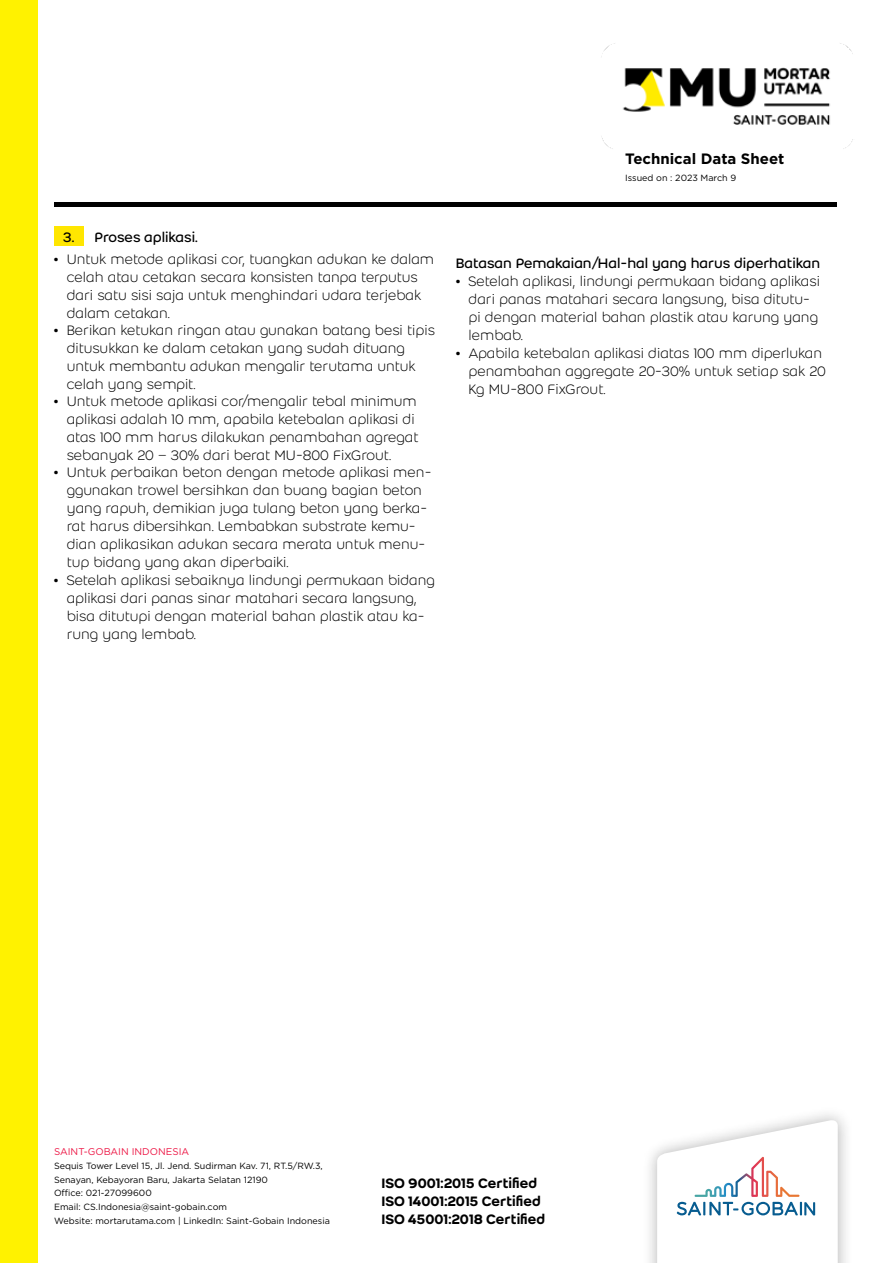
<style>
.page{position:relative;width:893px;height:1263px;background:#fff}
.page>*{position:absolute;margin:0;border:0;box-sizing:border-box;transform-origin:0 0}
.t1{font:300 15px/18px "Weber";color:#000}
.t2{font:500 15px/18px "Weber";color:#000}
.t3{font:15px "Weber";color:#000}
.t4{font:700 15px "Gotham";color:#000}
.t5{font:9.75px "Gotham";color:#ed1846}
.t6{font:9px/13.8px "Gotham";color:#000}
.s1{font-weight:500}
</style>
<div class="page">
<div style="left:0;top:0;width:38px;height:1263px;background:#fff200"></div>
<div style="left:642px;top:1106px;width:211px;height:157px;background:#000;opacity:.3"></div>
<svg style="left:657px;top:1119px;width:181px;height:144px"></svg>
<img style="left:601px;top:43px;width:252px;height:106px">
<div style="left:54px;top:226px;width:30px;height:20px;background:#ffe600"></div>
<div style="left:54px;top:202px;width:782px;height:5px;background:#000"></div>
<p class="t3" style="left:63px;top:227px;width:136px">3. Proses aplikasi.</p>
<p class="t1" style="left:67px;top:249px;width:369px;text-indent:-13px"><span class="s1">•</span> Untuk metode aplikasi cor, tuangkan adukan ke dalam celah atau cetakan secara konsisten tanpa terputus dari satu sisi saja untuk menghindari udara terjebak dalam cetakan.</p>
<p class="t1" style="left:67px;top:321px;width:370px;text-indent:-13px"><span class="s1">•</span> Berikan ketukan ringan atau gunakan batang besi tipis ditusukkan ke dalam cetakan yang sudah dituang untuk membantu adukan mengalir terutama untuk celah yang sempit.</p>
<p class="t1" style="left:67px;top:392px;width:353px;text-indent:-13px"><span class="s1">•</span> Untuk metode aplikasi cor/mengalir tebal minimum aplikasi adalah 10 mm, apabila ketebalan aplikasi di atas 100 mm harus dilakukan penambahan agregat sebanyak 20 – 30% dari berat MU-800 FixGrout.</p>
<p class="t1" style="left:67px;top:463px;width:366px;text-indent:-13px"><span class="s1">•</span> Untuk perbaikan beton dengan metode aplikasi men&shy;ggunakan trowel bersihkan dan buang bagian beton yang rapuh, demikian juga tulang beton yang berka&shy;rat harus dibersihkan. Lembabkan substrate kemu&shy;dian aplikasikan adukan secara merata untuk menu&shy;tup bidang yang akan diperbaiki.</p>
<p class="t1" style="left:67px;top:570px;width:370px;text-indent:-13px"><span class="s1">•</span> Setelah aplikasi sebaiknya lindungi permukaan bidang aplikasi dari panas sinar matahari secara langsung, bisa ditutupi dengan material bahan plastik atau ka&shy;rung yang lembab.</p>
<p class="t4" style="left:625px;top:149px;width:161px">Technical Data Sheet</p>
<p class="t6" style="left:625px;top:171px;width:113px">Issued on : 2023 March 9</p>
<p class="t3" style="left:456px;top:252px;width:366px">Batasan Pemakaian/Hal-hal yang harus diperhatikan</p>
<p class="t1" style="left:469px;top:272px;width:353px;text-indent:-13px"><span class="s1">•</span> Setelah aplikasi, lindungi permukaan bidang aplikasi dari panas matahari secara langsung, bisa ditutu&shy;pi dengan material bahan plastik atau karung yang lembab.</p>
<p class="t1" style="left:469px;top:344px;width:359px;text-indent:-13px"><span class="s1">•</span> Apabila ketebalan aplikasi diatas 100 mm diperlukan penambahan aggregate 20-30% untuk setiap sak 20<br>Kg MU-800 FixGrout.</p>
<p class="t5" style="left:54px;top:1145px;width:137px">SAINT-GOBAIN INDONESIA</p>
<p class="t6" style="left:54px;top:1158px;width:277px">Sequis Tower Level 15, Jl. Jend. Sudirman Kav. 71, RT.5/RW.3, Senayan, Kebayoran Baru, Jakarta Selatan 12190<br>Office: 021-27099600<br>Email: CS.Indonesia@saint-gobain.com<br>Website: mortarutama.com | LinkedIn: Saint-Gobain Indonesia</p>
<p class="t2" style="left:381px;top:1174px;width:165px">ISO 9001:2015 Certified<br>ISO 14001:2015 Certified<br>ISO 45001:2018 Certified</p>
</div>
